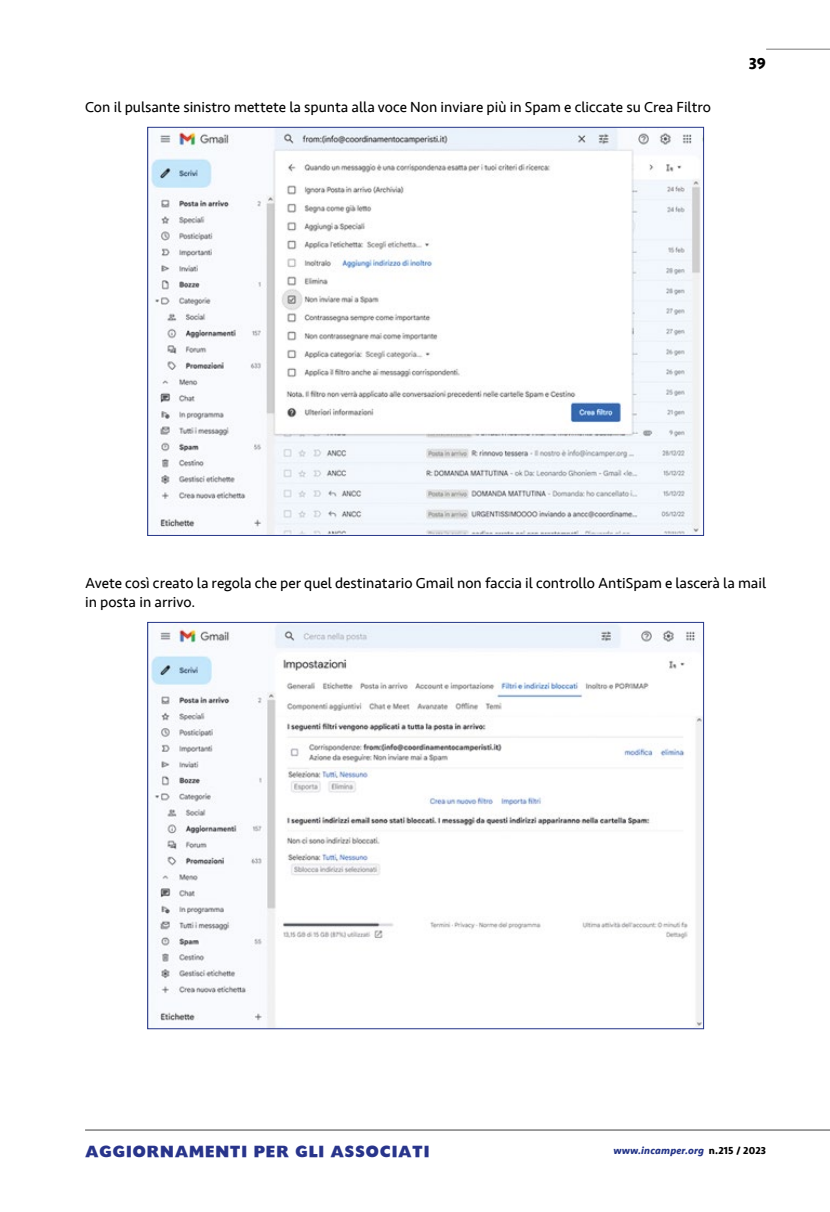
<style>
.page{position:relative;width:830px;height:1212px;background:#fff}
.page>*{position:absolute;margin:0;border:0;box-sizing:border-box;transform-origin:0 0}
.t1{font:700 16.5px "Seravek";color:#000}
.t2{font:15px/19.8px "Seravek";color:#000}
.t3{font:15px "Headline NEWS";letter-spacing:.025em;color:#28348b}
.t4{font:italic 700 10.5px "Seravek";letter-spacing:.01em;color:#243588}
.s1{font-style:normal;color:#000}
</style>
<div class="page">
<hr style="left:765px;top:49px;width:64px;height:1px;background:#878787">
<hr style="left:85px;top:1129px;width:744px;height:1px;background:#878787">
<img style="left:149px;top:129px;width:552px;height:405px">
<img style="left:149px;top:624px;width:552px;height:403px">
<p class="t2" style="left:85px;top:97px;width:627px">Con il pulsante sinistro mettete la spunta alla voce Non inviare più in Spam e cliccate su Crea Filtro</p>
<p class="t1" style="left:748px;top:51px;width:19px">39</p>
<p class="t2" style="left:85px;top:573px;width:682px">Avete così creato la regola che per quel destinatario Gmail non faccia il controllo AntiSpam e lascerà la mail in posta in arrivo.</p>
<p class="t3" style="left:85px;top:1145px;width:346px">AGGIORNAMENTI PER GLI ASSOCIATI</p>
<p class="t4" style="left:613px;top:1141px;width:154px">www.incamper.org <span class="s1">n.215 / 2023</span></p>
</div>
